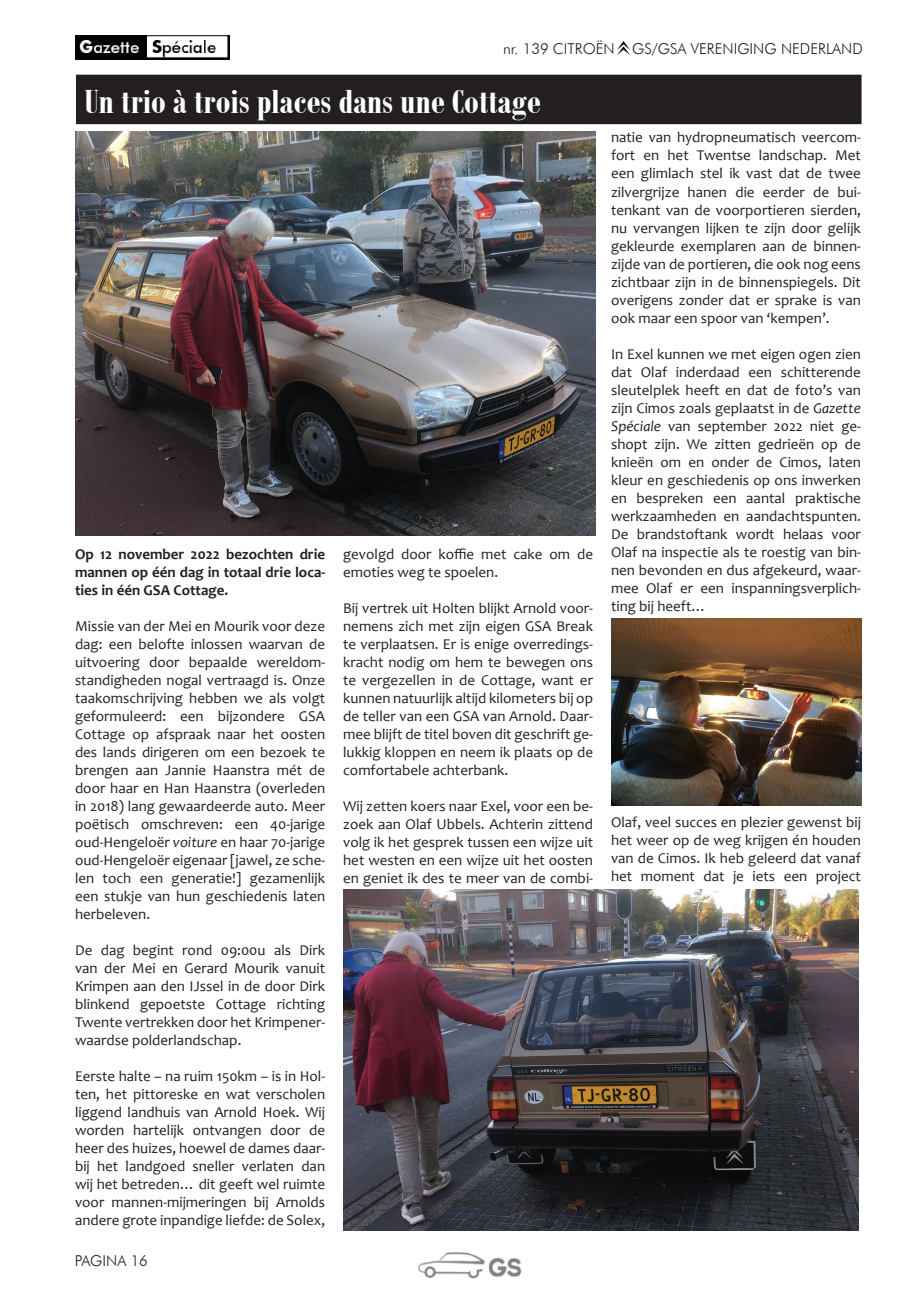
<style>
.page{position:relative;width:915px;height:1306px;background:#fff}
.page>*{position:absolute;margin:0;border:0;box-sizing:border-box;transform-origin:0 0}
.t1{font:700 36px "Bodoni MT Condensed";color:#fff}
.t2{font:15px/18px "Candara";color:#231f20;text-align:justify}
.t3{font:700 15px/18px "Candara";color:#231f20;text-align:justify}
.t4{font:300 15px "Futura BT";color:#231f20}
.s1{font-style:italic}
</style>
<div class="page">
<img style="left:418px;top:1252px;width:104px;height:27px">
<img style="left:75px;top:35px;width:154px;height:24px">
<svg style="left:617px;top:42px;width:12px;height:13px"></svg>
<div style="left:77px;top:75px;width:783px;height:48px;background:#231f20"></div>
<div style="left:76px;top:75px;width:785px;height:49px;border:2px solid #231f20"></div>
<img style="left:343px;top:889px;width:515px;height:341px">
<img style="left:75px;top:132px;width:520px;height:403px">
<img style="left:611px;top:618px;width:250px;height:187px">
<p class="t4" style="left:503px;top:40px;width:361px">nr. 139 CITROËN GS/GSA VERENIGING NEDERLAND</p>
<h1 class="t1" style="left:84px;top:80px;width:458px">Un trio à trois places dans une Cottage</h1>
<p class="t3" style="left:75px;top:544px;width:251px">Op 12 november 2022 bezochten drie mannen op één dag in totaal drie loca&shy;ties in één GSA Cottage.</p>
<p class="t2" style="left:75px;top:617px;width:251px">Missie van der Mei en Mourik voor deze dag: een belofte inlossen waarvan de uitvoering door bepaalde wereldom&shy;standigheden nogal vertraagd is. Onze taakomschrijving hebben we als volgt geformuleerd: een bijzondere GSA Cottage op afspraak naar het oosten des lands dirigeren om een bezoek te brengen aan Jannie Haanstra mét de door haar en Han Haanstra (overleden in 2018) lang gewaardeerde auto. Meer poëtisch omschreven: een 40-jarige oud-Hengeloër <span class="s1">voiture</span> en haar 70-jarige oud-Hengeloër eigenaar [jawel, ze sche&shy;len toch een generatie!] gezamenlijk een stukje van hun geschiedenis laten herbeleven.</p>
<p class="t2" style="left:75px;top:941px;width:251px">De dag begint rond 09:00u als Dirk van der Mei en Gerard Mourik vanuit Krimpen aan den IJssel in de door Dirk blinkend gepoetste Cottage richting Twente vertrekken door het Krimpener&shy;waardse polderlandschap.</p>
<p class="t2" style="left:75px;top:1067px;width:251px">Eerste halte – na ruim 150km – is in Hol&shy;ten, het pittoreske en wat verscholen liggend landhuis van Arnold Hoek. Wij worden hartelijk ontvangen door de heer des huizes, hoewel de dames daar&shy;bij het landgoed sneller verlaten dan wij het betreden… dit geeft wel ruimte voor mannen-mijmeringen bij Arnolds andere grote inpandige liefde: de Solex,</p>
<p class="t4" style="left:75px;top:1251px;width:75px">PAGINA 16</p>
<p class="t2" style="left:343px;top:545px;width:251px">gevolgd door koffie met cake om de emoties weg te spoelen.</p>
<p class="t2" style="left:343px;top:599px;width:251px">Bij vertrek uit Holten blijkt Arnold voor&shy;nemens zich met zijn eigen GSA Break te verplaatsen. Er is enige overredings&shy;kracht nodig om hem te bewegen ons te vergezellen in de Cottage, want er kunnen natuurlijk altijd kilometers bij op de teller van een GSA van Arnold. Daar&shy;mee blijft de titel boven dit geschrift ge&shy;lukkig kloppen en neem ik plaats op de comfortabele achterbank.</p>
<p class="t2" style="left:343px;top:797px;width:251px">Wij zetten koers naar Exel, voor een be&shy;zoek aan Olaf Ubbels. Achterin zittend volg ik het gesprek tussen een wijze uit het westen en een wijze uit het oosten en geniet ik des te meer van de combi-</p>
<p class="t2" style="left:611px;top:128px;width:251px">natie van hydropneumatisch veercom&shy;fort en het Twentse landschap. Met een glimlach stel ik vast dat de twee zilvergrijze hanen die eerder de bui&shy;tenkant van de voorportieren sierden, nu vervangen lijken te zijn door gelijk gekleurde exemplaren aan de binnen&shy;zijde van de portieren, die ook nog eens zichtbaar zijn in de binnenspiegels. Dit overigens zonder dat er sprake is van ook maar een spoor van ‘kempen’.</p>
<p class="t2" style="left:611px;top:344px;width:251px">In Exel kunnen we met eigen ogen zien dat Olaf inderdaad een schitterende sleutelplek heeft en dat de foto’s van zijn Cimos zoals geplaatst in de <span class="s1">Gazette Spéciale</span> van september 2022 niet ge&shy;shopt zijn. We zitten gedrieën op de knieën om en onder de Cimos, laten kleur en geschiedenis op ons inwerken en bespreken een aantal praktische werkzaamheden en aandachtspunten.<br>De brandstoftank wordt helaas voor Olaf na inspectie als te roestig van bin&shy;nen bevonden en dus afgekeurd, waar&shy;mee Olaf er een inspanningsverplich&shy;ting bij heeft…</p>
<p class="t2" style="left:611px;top:812px;width:251px">Olaf, veel succes en plezier gewenst bij het weer op de weg krijgen én houden van de Cimos. Ik heb geleerd dat vanaf het moment dat je iets een project</p>
</div>
